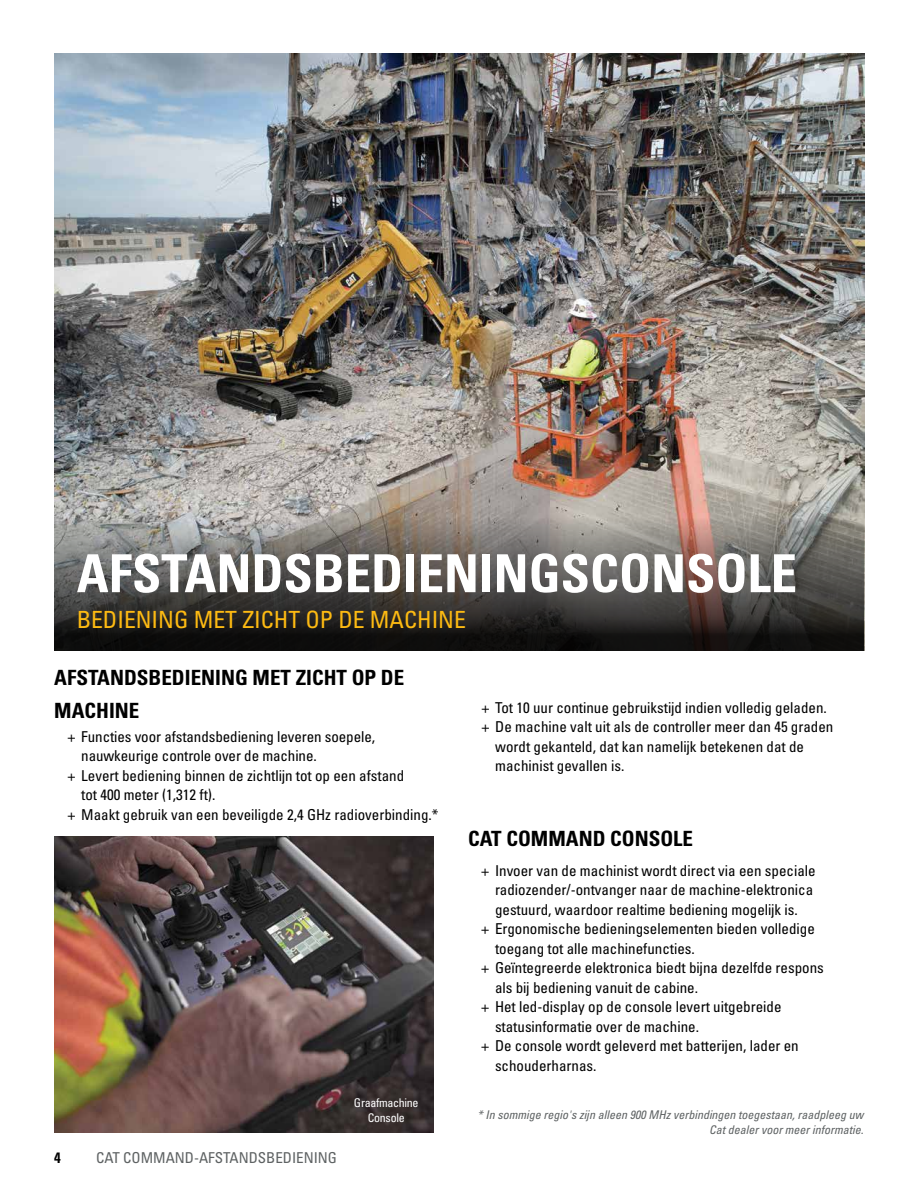
<style>
.page{position:relative;width:918px;height:1188px;background:#fff}
.page>*{position:absolute;margin:0;border:0;box-sizing:border-box;transform-origin:0 0}
.t1{font:52.5px "Univers LTCYR 67 Bold Cond";color:#fff}
.t2{font:condensed 23.7px "Univers LTCYR 57";color:#fdba12}
.t3{font:21px/33px "Univers LTCYR 67 Bold Cond";color:#000}
.t4{font:condensed 15px "Univers LTCYR 57";color:#000}
.t5{font:condensed 15px "Univers LTCYR 57";color:#5e6263}
.t6{font:15px "Univers LTCYR 67 Bold Cond";color:#000}
.t7{font:12px/14.4px "Univers LTCYR 57 Condensed Obl";color:#5e6263;text-align:right}
.t8{font:condensed 12px/14.4px "Univers LTCYR 57";letter-spacing:-.025em;color:#fff;text-align:center}
</style>
<div class="page">
<img style="left:54px;top:54px;width:810px;height:256px">
<img style="left:54px;top:310px;width:810px;height:341px">
<img style="left:54px;top:836px;width:379px;height:297px">
<h1 class="t1" style="left:77px;top:541px;width:722px">AFSTANDSBEDIENINGSCONSOLE</h1>
<h2 class="t2" style="left:77px;top:605px;width:391px">BEDIENING MET ZICHT OP DE MACHINE</h2>
<h3 class="t3" style="left:54px;top:661px;width:351px">AFSTANDSBEDIENING MET ZICHT OP DE<br>MACHINE</h3>
<p class="t4" style="left:68px;top:727px;width:309px">+ Functies voor afstandsbediening leveren soepele,</p>
<p class="t4" style="left:81px;top:747px;width:237px">nauwkeurige controle over de machine.</p>
<p class="t4" style="left:68px;top:766px;width:338px">+ Levert bediening binnen de zichtlijn tot op een afstand</p>
<p class="t4" style="left:81px;top:786px;width:136px">tot 400 meter (1,312 ft).</p>
<p class="t4" style="left:68px;top:805px;width:372px">+ Maakt gebruik van een beveiligde 2,4 GHz radioverbinding.*</p>
<p class="t6" style="left:54px;top:1148px;width:8px">4</p>
<p class="t5" style="left:96px;top:1148px;width:243px">CAT COMMAND-AFSTANDSBEDIENING</p>
<p class="t8" style="left:354px;top:1096px;width:66px">Graafmachine<br>Console</p>
<p class="t4" style="left:482px;top:698px;width:347px">+ Tot 10 uur continue gebruikstijd indien volledig geladen.</p>
<p class="t4" style="left:482px;top:717px;width:353px">+ De machine valt uit als de controller meer dan 45 graden</p>
<p class="t4" style="left:495px;top:737px;width:310px">wordt gekanteld, dat kan namelijk betekenen dat de</p>
<p class="t4" style="left:495px;top:756px;width:131px">machinist gevallen is.</p>
<h3 class="t3" style="left:468px;top:821px;width:227px">CAT COMMAND CONSOLE</h3>
<p class="t4" style="left:482px;top:861px;width:336px">+ Invoer van de machinist wordt direct via een speciale</p>
<p class="t4" style="left:495px;top:880px;width:320px">radiozender/-ontvanger naar de machine-elektronica</p>
<p class="t4" style="left:495px;top:900px;width:304px">gestuurd, waardoor realtime bediening mogelijk is.</p>
<p class="t4" style="left:482px;top:919px;width:335px">+ Ergonomische bedieningselementen bieden volledige</p>
<p class="t4" style="left:495px;top:939px;width:201px">toegang tot alle machinefuncties.</p>
<p class="t4" style="left:482px;top:958px;width:344px">+ Geïntegreerde elektronica biedt bijna dezelfde respons</p>
<p class="t4" style="left:495px;top:978px;width:205px">als bij bediening vanuit de cabine.</p>
<p class="t4" style="left:482px;top:997px;width:302px">+ Het led-display op de console levert uitgebreide</p>
<p class="t4" style="left:495px;top:1017px;width:206px">statusinformatie over de machine.</p>
<p class="t4" style="left:482px;top:1036px;width:319px">+ De console wordt geleverd met batterijen, lader en</p>
<p class="t4" style="left:495px;top:1056px;width:103px">schouderharnas.</p>
<p class="t7" style="left:478px;top:1108px;width:388px">* In sommige regio's zijn alleen 900 MHz verbindingen toegestaan, raadpleeg uw<br>Cat dealer voor meer informatie.</p>
</div>
